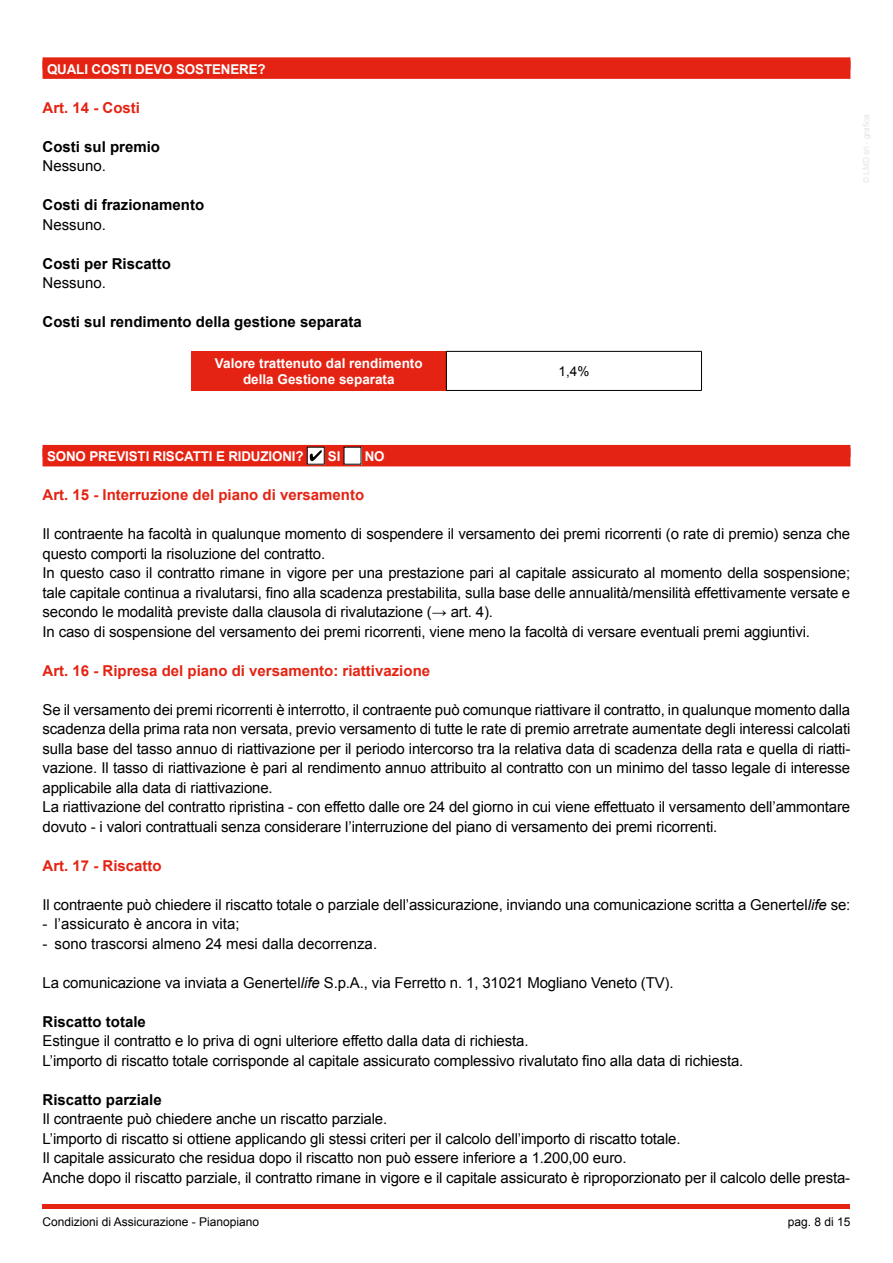
<style>
.page{position:relative;width:893px;height:1263px;background:#fff}
.page>*{position:absolute;margin:0;border:0;box-sizing:border-box;transform-origin:0 0}
.t1{font:15px/19.5px "Arial";letter-spacing:-.01em;color:#000}
.t2{font:700 15px "Arial";color:#000}
.t3{font:700 15px "Arial";color:#e42313}
.t4{font:700 13.5px/16.5px "Arial";letter-spacing:-.01em;color:#fff;text-align:center}
.t5{font:13.5px "Arial";color:#000}
.t6{font:12px "Arial";color:#000}
.s1{font-style:italic}
</style>
<div class="page">
<hr style="left:43px;top:1205px;width:807px;height:4px;background:#e42313">
<div style="left:43px;top:57px;width:807px;height:12px;background:#e42313"></div>
<div style="left:43px;top:61px;width:807px;height:18px;background:#e42313"></div>
<div style="left:43px;top:445px;width:807px;height:12px;background:#e42313"></div>
<div style="left:43px;top:448px;width:807px;height:18px;background:#e42313"></div>
<div style="left:191px;top:351px;width:255px;height:39px;background:#e42313"></div>
<hr style="left:446px;top:390px;width:256px;height:1px;background:#000">
<hr style="left:446px;top:351px;width:256px;height:1px;background:#000">
<hr style="left:446px;top:352px;width:1px;height:38px;background:#000">
<hr style="left:701px;top:352px;width:1px;height:38px;background:#000">
<svg style="left:309px;top:449px;width:13px;height:13px"></svg>
<svg style="left:310px;top:450px;width:12px;height:11px"></svg>
<div style="left:344px;top:447px;width:17px;height:17px;background:#fff"></div>
<p class="t4" style="left:47px;top:61px;width:220px">QUALI COSTI DEVO SOSTENERE?</p>
<p class="t3" style="left:43px;top:97px;width:99px">Art. 14 - Costi</p>
<p class="t2" style="left:43px;top:136px;width:119px">Costi sul premio</p>
<p class="t1" style="left:43px;top:156px;width:65px">Nessuno.</p>
<p class="t2" style="left:43px;top:195px;width:163px">Costi di frazionamento</p>
<p class="t1" style="left:43px;top:215px;width:65px">Nessuno.</p>
<p class="t2" style="left:43px;top:253px;width:130px">Costi per Riscatto</p>
<p class="t1" style="left:43px;top:273px;width:65px">Nessuno.</p>
<p class="t2" style="left:43px;top:312px;width:321px">Costi sul rendimento della gestione separata</p>
<p class="t4" style="left:215px;top:355px;width:209px">Valore trattenuto dal rendimento della Gestione separata</p>
<p class="t5" style="left:559px;top:362px;width:32px">1,4%</p>
<p class="t4" style="left:47px;top:449px;width:258px">SONO PREVISTI RISCATTI E RIDUZIONI?</p>
<p class="t4" style="left:328px;top:449px;width:14px">SI</p>
<p class="t4" style="left:365px;top:449px;width:21px">NO</p>
<p class="t3" style="left:43px;top:485px;width:323px">Art. 15 - Interruzione del piano di versamento</p>
<p class="t1" style="left:43px;top:524px;width:809px">Il contraente ha facoltà in qualunque momento di sospendere il versamento dei premi ricorrenti (o rate di premio) senza che questo comporti la risoluzione del contratto.<br>In questo caso il contratto rimane in vigore per una prestazione pari al capitale assicurato al momento della sospensione; tale capitale continua a rivalutarsi, fino alla scadenza prestabilita, sulla base delle annualità/mensilità effettivamente versate e secondo le modalità previste dalla clausola di rivalutazione (→ art. 4).<br>In caso di sospensione del versamento dei premi ricorrenti, viene meno la facoltà di versare eventuali premi aggiuntivi.</p>
<p class="t3" style="left:43px;top:660px;width:389px">Art. 16 - Ripresa del piano di versamento: riattivazione</p>
<p class="t1" style="left:43px;top:700px;width:809px">Se il versamento dei premi ricorrenti è interrotto, il contraente può comunque riattivare il contratto, in qualunque momento dalla scadenza della prima rata non versata, previo versamento di tutte le rate di premio arretrate aumentate degli interessi calcolati sulla base del tasso annuo di riattivazione per il periodo intercorso tra la relativa data di scadenza della rata e quella di riatti&shy;vazione. Il tasso di riattivazione è pari al rendimento annuo attribuito al contratto con un minimo del tasso legale di interesse applicabile alla data di riattivazione.<br>La riattivazione del contratto ripristina - con effetto dalle ore 24 del giorno in cui viene effettuato il versamento dell’ammontare dovuto - i valori contrattuali senza considerare l’interruzione del piano di versamento dei premi ricorrenti.</p>
<p class="t3" style="left:43px;top:855px;width:121px">Art. 17 - Riscatto</p>
<p class="t1" style="left:43px;top:895px;width:809px">Il contraente può chiedere il riscatto totale o parziale dell’assicurazione, inviando una comunicazione scritta a Genertel<span class="s1">life</span> se:</p>
<p class="t1" style="left:43px;top:914px;width:199px">- l’assicurato è ancora in vita;</p>
<p class="t1" style="left:43px;top:934px;width:336px">- sono trascorsi almeno 24 mesi dalla decorrenza.</p>
<p class="t1" style="left:43px;top:973px;width:633px">La comunicazione va inviata a Genertel<span class="s1">life</span> S.p.A., via Ferretto n. 1, 31021 Mogliano Veneto (TV).</p>
<p class="t2" style="left:43px;top:1011px;width:105px">Riscatto totale</p>
<p class="t1" style="left:43px;top:1031px;width:702px">Estingue il contratto e lo priva di ogni ulteriore effetto dalla data di richiesta.<br>L’importo di riscatto totale corrisponde al capitale assicurato complessivo rivalutato fino alla data di richiesta.</p>
<p class="t2" style="left:43px;top:1089px;width:121px">Riscatto parziale</p>
<p class="t1" style="left:43px;top:1109px;width:809px">Il contraente può chiedere anche un riscatto parziale.<br>L’importo di riscatto si ottiene applicando gli stessi criteri per il calcolo dell’importo di riscatto totale.<br>Il capitale assicurato che residua dopo il riscatto non può essere inferiore a 1.200,00 euro.<br>Anche dopo il riscatto parziale, il contratto rimane in vigore e il capitale assicurato è riproporzionato per il calcolo delle presta-</p>
<p class="t6" style="left:43px;top:1214px;width:218px">Condizioni di Assicurazione - Pianopiano</p>
<p class="t6" style="left:788px;top:1214px;width:64px">pag. 8 di 15</p>
</div>
